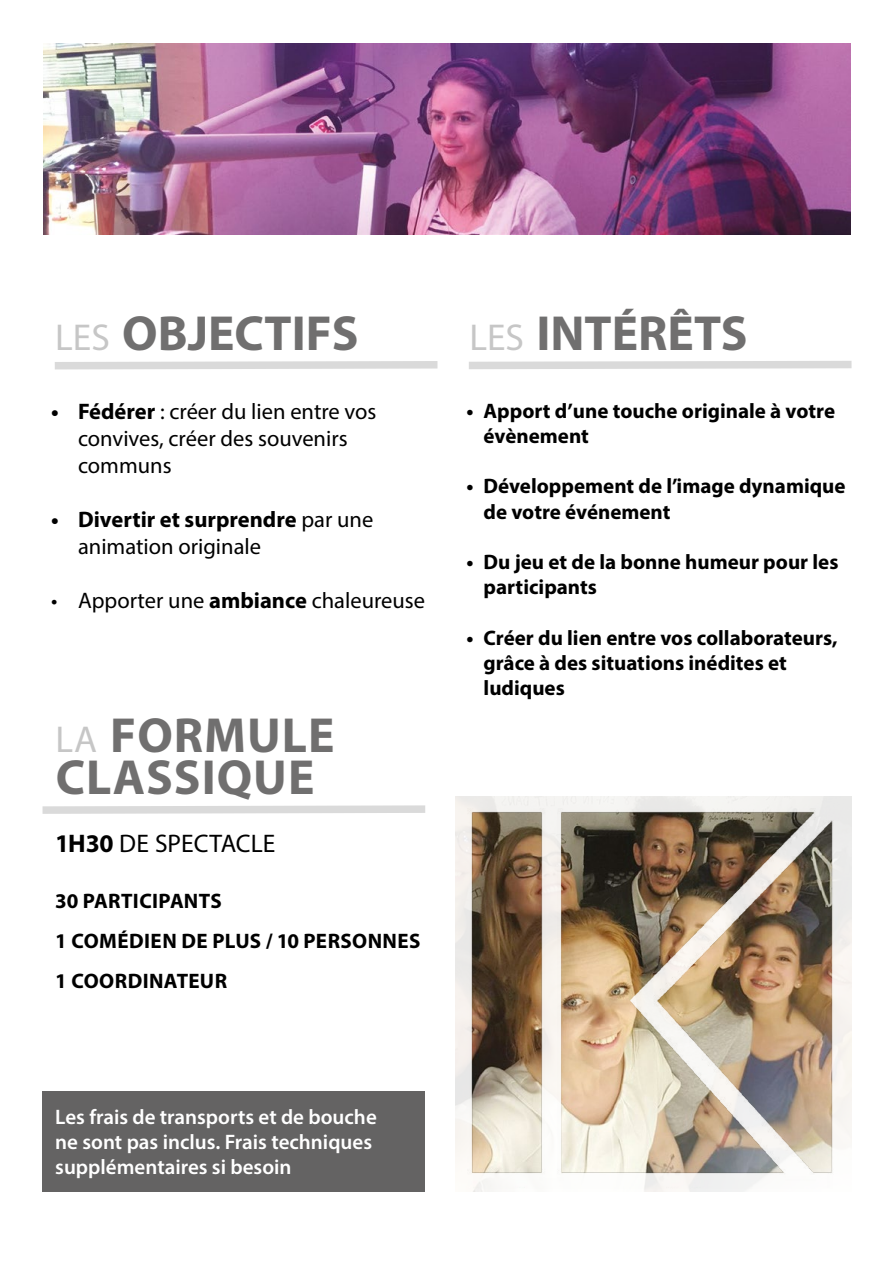
<style>
.page{position:relative;width:893px;height:1263px;background:#fff}
.page>*{position:absolute;margin:0;border:0;box-sizing:border-box;transform-origin:0 0}
.t1{font:700 49.5px/42px "Myriad Pro";letter-spacing:.015em;color:#706f6f}
.t2{font:25.5px "Myriad Pro";color:#000}
.t3{font:22.5px/27px "Myriad Pro";color:#000}
.t4{font:700 21px/25.2px "Myriad Pro";color:#000}
.t5{font:600 21px/25.2px "Myriad Pro";color:#fff}
.s1{font-weight:400;font-size:37.5px;color:#c6c6c6}
.s2{font-weight:700}
</style>
<div class="page">
<svg style="left:55px;top:361px;width:383px;height:9px"></svg>
<svg style="left:469px;top:361px;width:383px;height:8px"></svg>
<svg style="left:42px;top:805px;width:383px;height:9px"></svg>
<div style="left:43px;top:1091px;width:382px;height:101px;background:#646363"></div>
<img style="left:43px;top:44px;width:808px;height:191px">
<img style="left:459px;top:799px;width:389px;height:389px">
<div style="left:454px;top:794px;width:399px;height:399px;border:4px solid #fff"></div>
<h1 class="t1" style="left:55px;top:310px;width:305px"><span class="s1">LES</span> OBJECTIFS</h1>
<h1 class="t1" style="left:469px;top:310px;width:280px"><span class="s1">LES</span> INTÉRÊTS</h1>
<p class="t3" style="left:78px;top:397px;width:300px;text-indent:-27px"><span class="s2">• Fédérer</span> : créer du lien entre vos convives, créer des souvenirs communs</p>
<p class="t3" style="left:78px;top:505px;width:297px;text-indent:-27px"><span class="s2">• Divertir et surprendre</span> par une animation originale</p>
<p class="t3" style="left:51px;top:586px;width:376px">• Apporter une <span class="s2">ambiance</span> chaleureuse</p>
<h1 class="t1" style="left:56px;top:713px;width:280px"><span class="s1">LA</span> FORMULE<br>CLASSIQUE</h1>
<p class="t2" style="left:55px;top:828px;width:222px"><span class="s2">1H30</span> DE SPECTACLE</p>
<p class="t4" style="left:55px;top:880px;width:367px;line-height:40.2px">30 PARTICIPANTS<br>1 COMÉDIEN DE PLUS / 10 PERSONNES<br>1 COORDINATEUR</p>
<p class="t4" style="left:484px;top:397px;width:353px;text-indent:-17px">• Apport d’une touche originale à votre évènement</p>
<p class="t4" style="left:484px;top:473px;width:364px;text-indent:-17px">• Développement de l’image dynamique de votre événement</p>
<p class="t4" style="left:484px;top:549px;width:356px;text-indent:-17px">• Du jeu et de la bonne humeur pour les participants</p>
<p class="t4" style="left:484px;top:624px;width:355px;text-indent:-17px">• Créer du lien entre vos collaborateurs, grâce à des situations inédites et ludiques</p>
<p class="t5" style="left:55px;top:1104px;width:323px">Les frais de transports et de bouche ne sont pas inclus. Frais techniques supplémentaires si besoin</p>
</div>
